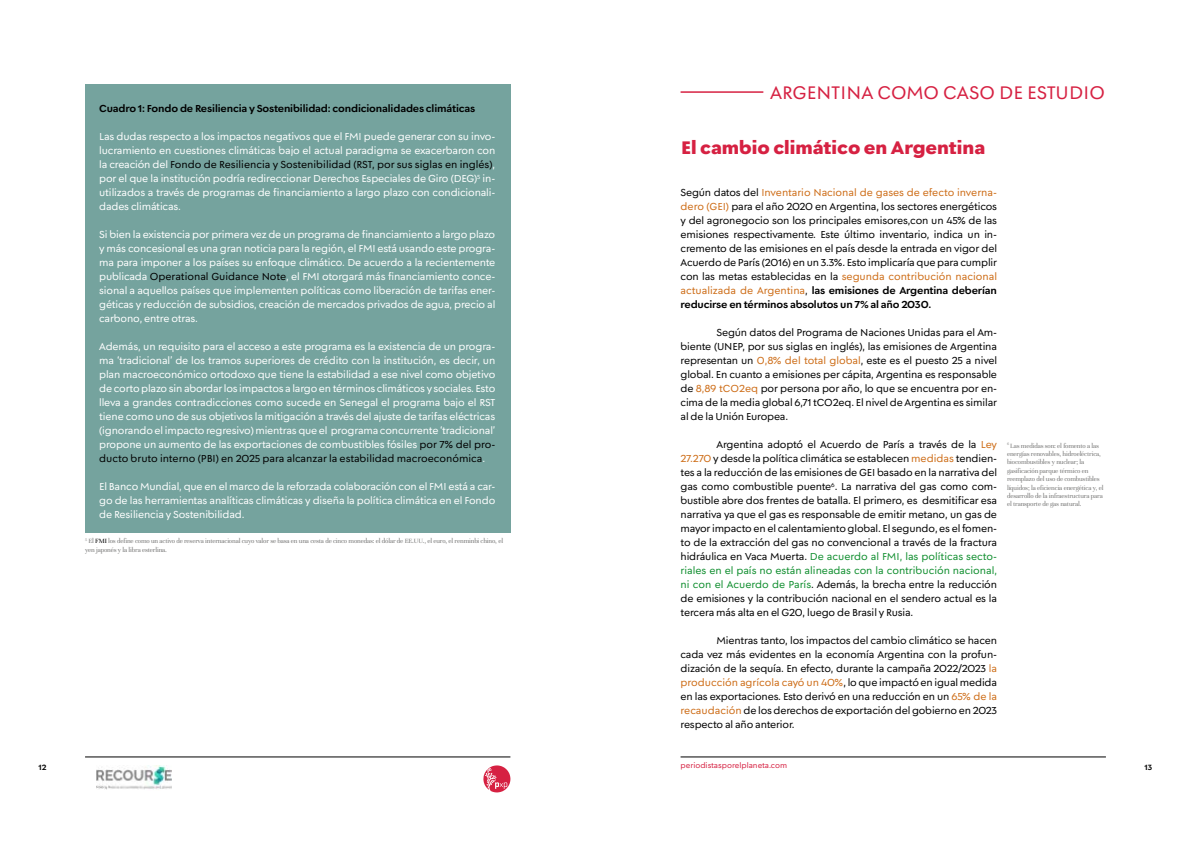
<style>
.page{position:relative;width:1191px;height:842px;background:#fff}
.page>*{position:absolute;margin:0;border:0;box-sizing:border-box;transform-origin:0 0}
.t1{font:700 18px "Postea";color:#d62142}
.t2{font:18px "Postea";letter-spacing:.01em;color:#d62142}
.t3{font:10px/14px "Postea";letter-spacing:-.015em;color:#000;text-align:justify}
.t4{font:10px/14px "Postea";letter-spacing:-.015em;color:#fff;text-align:justify}
.t5{font:600 10px "Postea";letter-spacing:-.015em;color:#000}
.t6{font:7.5px "Postea";color:#d62142}
.t7{font:600 7.5px "Postea";color:#000}
.t8{font:7px/8.4px "Unna";letter-spacing:-.02em;color:#7b7b7a}
.s1{color:#000}
.s2{color:#cd6c16}
.s3{font-weight:600}
.s4{color:#0f8e2e}
</style>
<div class="page">
<svg style="left:483px;top:765px;width:27px;height:27px"></svg>
<hr style="left:680px;top:757px;width:426px;height:1px;background:#000">
<hr style="left:85px;top:757px;width:425px;height:1px;background:#000">
<img style="left:96px;top:766px;width:75px;height:24px">
<div style="left:85px;top:84px;width:425px;height:448px;background:#75a39e"></div>
<hr style="left:680px;top:91px;width:83px;height:2px;background:#d62142">
<p class="t5" style="left:99px;top:102px;width:377px">Cuadro 1: Fondo de Resiliencia y Sostenibilidad: condicionalidades climáticas</p>
<p class="t4" style="left:99px;top:129px;width:397px">Las dudas respecto a los impactos negativos que el FMI puede generar con su invo&shy;lucramiento en cuestiones climáticas bajo el actual paradigma se exacerbaron con la creación del <span class="s1">Fondo de Resiliencia y Sostenibilidad (RST, por sus siglas en inglés)</span>, por el que la institución podría redireccionar Derechos Especiales de Giro (DEG)<sup>5</sup> in&shy;utilizados a través de programas de financiamiento a largo plazo con condicionali&shy;dades climáticas.</p>
<p class="t4" style="left:99px;top:227px;width:397px">Si bien la existencia por primera vez de un programa de financiamiento a largo plazo y más concesional es una gran noticia para la región, el FMI está usando este progra&shy;ma para imponer a los países su enfoque climático. De acuerdo a la recientemente publicada <span class="s1">Operational Guidance Note</span>, el FMI otorgará más financiamiento conce&shy;sional a aquellos países que implementen políticas como liberación de tarifas ener&shy;géticas y reducción de subsidios, creación de mercados privados de agua, precio al carbono, entre otras.</p>
<p class="t4" style="left:99px;top:339px;width:397px">Además, un requisito para el acceso a este programa es la existencia de un progra&shy;ma ‘tradicional’ de los tramos superiores de crédito con la institución, es decir, un plan macroeconómico ortodoxo que tiene la estabilidad a ese nivel como objetivo de corto plazo sin abordar los impactos a largo en términos climáticos y sociales. Esto lleva a grandes contradicciones como sucede en Senegal el programa bajo el RST tiene como uno de sus objetivos la mitigación a través del ajuste de tarifas eléctricas (ignorando el impacto regresivo) mientras que el programa concurrente ‘tradicional’ propone un aumento de las exportaciones de combustibles fósiles <span class="s1">por 7% del pro&shy;ducto bruto interno (PBI) en 2025 para alcanzar la estabilidad macroeconómica</span>.</p>
<p class="t4" style="left:99px;top:479px;width:397px">El Banco Mundial, que en el marco de la reforzada colaboración con el FMI está a car&shy;go de las herramientas analíticas climáticas y diseña la política climática en el Fondo de Resiliencia y Sostenibilidad.</p>
<p class="t8" style="left:85px;top:537px;width:419px"><sup>5</sup> El <span class="s1">FMI</span> los define como un activo de reserva internacional cuyo valor se basa en una cesta de cinco monedas: el dólar de EE.UU., el euro, el renminbi chino, el yen japonés y la libra esterlina.</p>
<h1 class="t2" style="left:770px;top:81px;width:336px">ARGENTINA COMO CASO DE ESTUDIO</h1>
<h1 class="t1" style="left:681px;top:136px;width:305px">El cambio climático en Argentina</h1>
<p class="t3" style="left:680px;top:185px;width:318px">Según datos del <span class="s2">Inventario Nacional de gases de efecto inverna&shy;dero (GEI)</span> para el año 2020 en Argentina, los sectores energéticos y del agronegocio son los principales emisores,con un 45% de las emisiones respectivamente. Este último inventario, indica un in&shy;cremento de las emisiones en el país desde la entrada en vigor del Acuerdo de París (2016) en un 3.3%. Esto implicaría que para cumplir con las metas establecidas en la <span class="s2">segunda contribución nacional actualizada de Argentina</span>, <span class="s3">las emisiones de Argentina deberían reducirse en términos absolutos un 7% al año 2030.</span></p>
<p class="t3" style="left:680px;top:325px;width:318px;text-indent:36px">Según datos del Programa de Naciones Unidas para el Am&shy;biente (UNEP, por sus siglas en inglés), las emisiones de Argentina representan un <span class="s2">0,8% del total global</span>, este es el puesto 25 a nivel global. En cuanto a emisiones per cápita, Argentina es responsable de <span class="s2">8,89 tCO2eq</span> por persona por año, lo que se encuentra por en&shy;cima de la media global 6,71 tCO2eq. El nivel de Argentina es similar al de la Unión Europea.</p>
<p class="t3" style="left:680px;top:437px;width:318px;text-indent:36px">Argentina adoptó el Acuerdo de París a través de la <span class="s2">Ley 27.270</span> y desde la política climática se establecen <span class="s2">medidas</span> tendien&shy;tes a la reducción de las emisiones de GEI basado en la narrativa del gas como combustible puente<sup>6</sup>. La narrativa del gas como com&shy;bustible abre dos frentes de batalla. El primero, es desmitificar esa narrativa ya que el gas es responsable de emitir metano, un gas de mayor impacto en el calentamiento global. El segundo, es el fomen&shy;to de la extracción del gas no convencional a través de la fractura hidráulica en Vaca Muerta. <span class="s4">De acuerdo al FMI, las políticas secto&shy;riales en el país no están alineadas con la contribución nacional, ni con el Acuerdo de París</span>. Además, la brecha entre la reducción de emisiones y la contribución nacional en el sendero actual es la tercera más alta en el G20, luego de Brasil y Rusia.</p>
<p class="t3" style="left:680px;top:633px;width:318px;text-indent:36px">Mientras tanto, los impactos del cambio climático se hacen cada vez más evidentes en la economía Argentina con la profun&shy;dización de la sequía. En efecto, durante la campaña 2022/2023 <span class="s2">la producción agrícola cayó un 40%</span>, lo que impactó en igual medida en las exportaciones. Esto derivó en una reducción en un <span class="s2">65% de la recaudación</span> de los derechos de exportación del gobierno en 2023 respecto al año anterior.</p>
<p class="t8" style="left:1007px;top:441px;width:98px"><sup>6</sup> Las medidas son: el fomento a las energías renovables, hidroeléctrica, biocombustibles y nuclear; la gasificación parque térmico en reemplazo del uso de combustibles líquidos; la eficiencia energética y, el desarrollo de la infraestructura para el transporte de gas natural.</p>
<p class="t7" style="left:39px;top:763px;width:9px">12</p>
<p class="t6" style="left:680px;top:761px;width:108px">periodistasporelplaneta.com</p>
<p class="t7" style="left:1144px;top:763px;width:9px">13</p>
</div>
